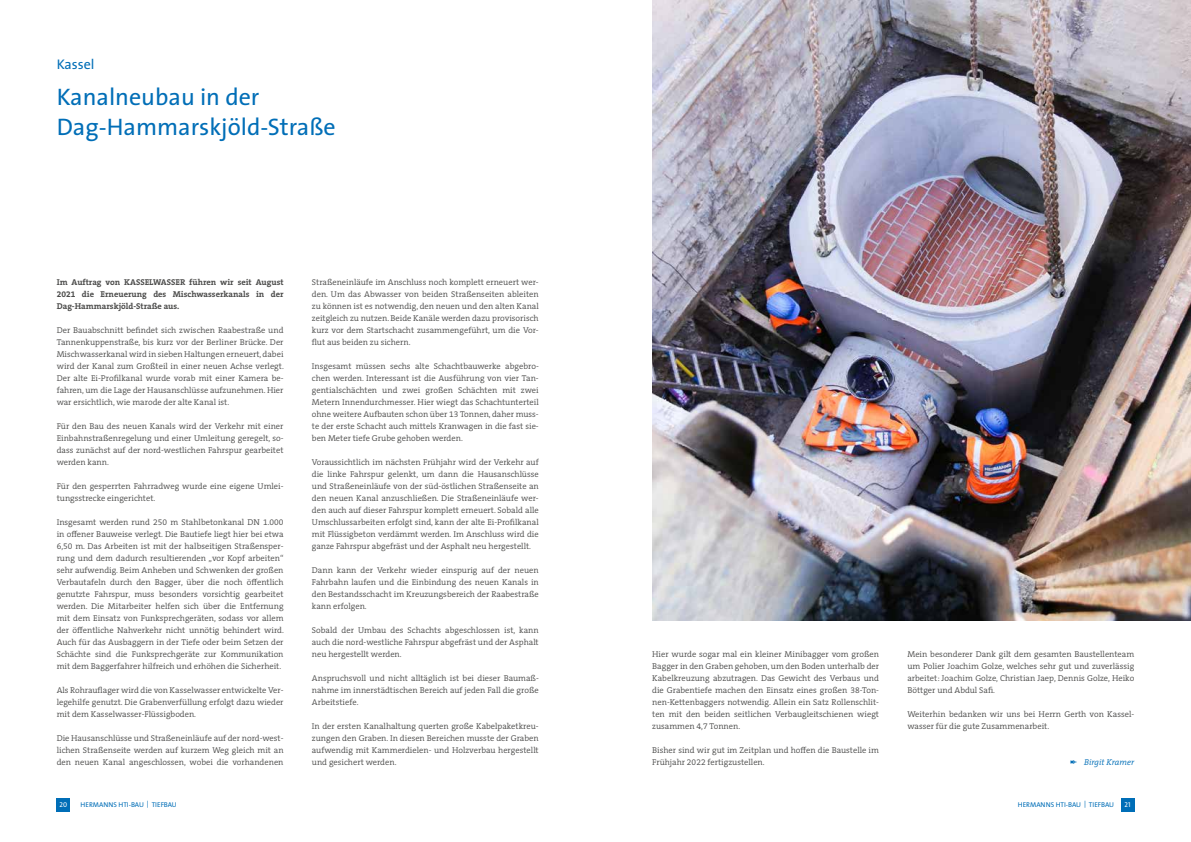
<style>
.page{position:relative;width:1191px;height:842px;background:#fff}
.page>*{position:absolute;margin:0;border:0;box-sizing:border-box;transform-origin:0 0}
.t1{font:24px/30px "The Sans";color:#006eb7}
.t2{font:14px "The Sans";color:#006eb7}
.t3{font:300 8.5px/12px "The Serif B W4";color:#4a4a49;text-align:justify}
.t4{font:700 8.5px/12px "The Serif B W7";color:#4a4a49;text-align:justify}
.t5{font:italic 300 8.5px "The Serif B W4";color:#006eb7}
.t6{font:7px "The Sans";color:#006eb7}
.t7{font:7px "The Sans Caps";color:#fff}
</style>
<div class="page">
<div style="left:57px;top:799px;width:13px;height:13px;background:#006eb7"></div>
<div style="left:1120px;top:799px;width:14px;height:13px;background:#006eb7"></div>
<img style="left:652px;top:0;width:539px;height:621px">
<h2 class="t2" style="left:57px;top:52px;width:39px">Kassel</h2>
<h1 class="t1" style="left:57px;top:81px;width:281px">Kanalneubau in der<br>Dag-Hammarskjöld-Straße</h1>
<p class="t4" style="left:57px;top:276px;width:228px">Im Auftrag von KASSELWASSER führen wir seit August 2021 die Erneuerung des Mischwasserkanals in der Dag-Hammarskjöld-Straße aus.</p>
<p class="t3" style="left:57px;top:324px;width:229px">Der Bauabschnitt befindet sich zwischen Raabestraße und Tannenkuppenstraße, bis kurz vor der Berliner Brücke. Der Mischwasserkanal wird in sieben Haltungen erneuert, dabei wird der Kanal zum Großteil in einer neuen Achse verlegt.<br>Der alte Ei-Profilkanal wurde vorab mit einer Kamera be&shy;fahren, um die Lage der Hausanschlüsse aufzunehmen. Hier war ersichtlich, wie marode der alte Kanal ist.</p>
<p class="t3" style="left:57px;top:420px;width:228px">Für den Bau des neuen Kanals wird der Verkehr mit einer Einbahnstraßenregelung und einer Umleitung geregelt, so&shy;dass zunächst auf der nord-westlichen Fahrspur gearbeitet werden kann.</p>
<p class="t3" style="left:57px;top:480px;width:228px">Für den gesperrten Fahrradweg wurde eine eigene Umlei&shy;tungsstrecke eingerichtet.</p>
<p class="t3" style="left:57px;top:516px;width:229px">Insgesamt werden rund 250 m Stahlbetonkanal DN 1.000 in offener Bauweise verlegt. Die Bautiefe liegt hier bei etwa 6,50 m. Das Arbeiten ist mit der halbseitigen Straßensper&shy;rung und dem dadurch resultierenden „vor Kopf arbeiten“ sehr aufwendig. Beim Anheben und Schwenken der großen Verbautafeln durch den Bagger, über die noch öffentlich genutzte Fahrspur, muss besonders vorsichtig gearbeitet werden. Die Mitarbeiter helfen sich über die Entfernung mit dem Einsatz von Funksprechgeräten, sodass vor allem der öffentliche Nahverkehr nicht unnötig behindert wird.<br>Auch für das Ausbaggern in der Tiefe oder beim Setzen der Schächte sind die Funksprechgeräte zur Kommunikation mit dem Baggerfahrer hilfreich und erhöhen die Sicherheit.</p>
<p class="t3" style="left:57px;top:684px;width:228px">Als Rohrauflager wird die von Kasselwasser entwickelte Ver&shy;legehilfe genutzt. Die Grabenverfüllung erfolgt dazu wieder mit dem Kasselwasser-Flüssigboden.</p>
<p class="t3" style="left:57px;top:732px;width:228px">Die Hausanschlüsse und Straßeneinläufe auf der nord-west&shy;lichen Straßenseite werden auf kurzem Weg gleich mit an den neuen Kanal angeschlossen, wobei die vorhandenen</p>
<p class="t3" style="left:312px;top:276px;width:228px">Straßeneinläufe im Anschluss noch komplett erneuert wer&shy;den. Um das Abwasser von beiden Straßenseiten ableiten zu können ist es notwendig, den neuen und den alten Kanal zeitgleich zu nutzen. Beide Kanäle werden dazu provisorisch kurz vor dem Startschacht zusammengeführt, um die Vor&shy;flut aus beiden zu sichern.</p>
<p class="t3" style="left:312px;top:360px;width:228px">Insgesamt müssen sechs alte Schachtbauwerke abgebro&shy;chen werden. Interessant ist die Ausführung von vier Tan&shy;gentialschächten und zwei großen Schächten mit zwei Metern Innendurchmesser. Hier wiegt das Schachtunterteil ohne weitere Aufbauten schon über 13 Tonnen, daher muss&shy;te der erste Schacht auch mittels Kranwagen in die fast sie&shy;ben Meter tiefe Grube gehoben werden.</p>
<p class="t3" style="left:312px;top:456px;width:228px">Voraussichtlich im nächsten Frühjahr wird der Verkehr auf die linke Fahrspur gelenkt, um dann die Hausanschlüsse und Straßeneinläufe von der süd-östlichen Straßenseite an den neuen Kanal anzuschließen. Die Straßeneinläufe wer&shy;den auch auf dieser Fahrspur komplett erneuert. Sobald alle Umschlussarbeiten erfolgt sind, kann der alte Ei-Profilkanal mit Flüssigbeton verdämmt werden. Im Anschluss wird die ganze Fahrspur abgefräst und der Asphalt neu hergestellt.</p>
<p class="t3" style="left:312px;top:564px;width:228px">Dann kann der Verkehr wieder einspurig auf der neuen Fahrbahn laufen und die Einbindung des neuen Kanals in den Bestandsschacht im Kreuzungsbereich der Raabestraße kann erfolgen.</p>
<p class="t3" style="left:312px;top:624px;width:228px">Sobald der Umbau des Schachts abgeschlossen ist, kann auch die nord-westliche Fahrspur abgefräst und der Asphalt neu hergestellt werden.</p>
<p class="t3" style="left:312px;top:672px;width:228px">Anspruchsvoll und nicht alltäglich ist bei dieser Baumaß&shy;nahme im innerstädtischen Bereich auf jeden Fall die große Arbeitstiefe.</p>
<p class="t3" style="left:312px;top:720px;width:228px">In der ersten Kanalhaltung querten große Kabelpaketkreu&shy;zungen den Graben. In diesen Bereichen musste der Graben aufwendig mit Kammerdielen- und Holzverbau hergestellt und gesichert werden.</p>
<p class="t3" style="left:652px;top:648px;width:228px">Hier wurde sogar mal ein kleiner Minibagger vom großen Bagger in den Graben gehoben, um den Boden unterhalb der Kabelkreuzung abzutragen. Das Gewicht des Verbaus und die Grabentiefe machen den Einsatz eines großen 38-Ton&shy;nen-Kettenbaggers notwendig. Allein ein Satz Rollenschlit&shy;ten mit den beiden seitlichen Verbaugleitschienen wiegt zusammen 4,7 Tonnen.</p>
<p class="t3" style="left:652px;top:744px;width:228px">Bisher sind wir gut im Zeitplan und hoffen die Baustelle im<br>Frühjahr 2022 fertigzustellen.</p>
<p class="t3" style="left:907px;top:648px;width:228px">Mein besonderer Dank gilt dem gesamten Baustellenteam um Polier Joachim Golze, welches sehr gut und zuverlässig arbeitet: Joachim Golze, Christian Jaep, Dennis Golze, Heiko Böttger und Abdul Safi.</p>
<p class="t3" style="left:907px;top:708px;width:228px">Weiterhin bedanken wir uns bei Herrn Gerth von Kassel&shy;wasser für die gute Zusammenarbeit.</p>
<p class="t5" style="left:1070px;top:756px;width:66px">✒ Birgit Kramer</p>
<p class="t7" style="left:60px;top:799px;width:9px">20</p>
<p class="t6" style="left:80px;top:799px;width:98px">HERMANNS HTI-BAU | TIEFBAU</p>
<p class="t7" style="left:1124px;top:799px;width:7px">21</p>
<p class="t6" style="left:1017px;top:799px;width:98px">HERMANNS HTI-BAU | TIEFBAU</p>
</div>
